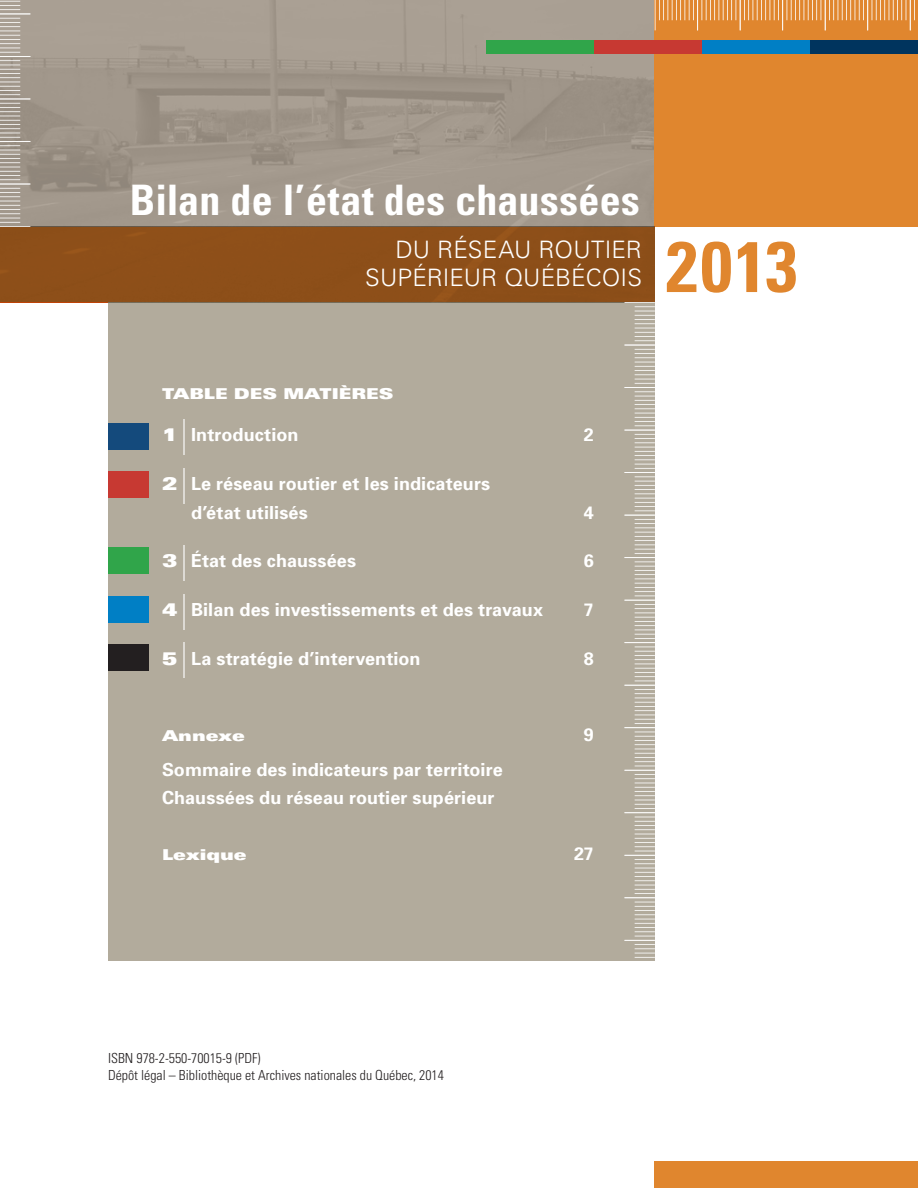
<style>
.page{position:relative;width:918px;height:1188px;background:#fff}
.page>*{position:absolute;margin:0;border:0;box-sizing:border-box;transform-origin:0 0}
.t1{font:700 condensed 71.4px "Univers";color:#e0862e}
.t2{font:700 condensed 42px "Univers";letter-spacing:.005em;color:#fff}
.t3{font:300 24px/28.5px "Univers";letter-spacing:.005em;color:#fff;text-align:right}
.t4{font:700 18px/28.5px "Univers";letter-spacing:.005em;color:#fff}
.t5{font:900 expanded 15px "Univers";color:#fff}
._01_Courant{font:300 condensed 13.8px "Univers";color:#231f20}
.s1{font-weight:900;font-stretch:expanded}
.s2{font-weight:300;font-size:36px}
</style>
<div class="page">
<div style="left:108px;top:302px;width:547px;height:659px;background:#b2ab9c"></div>
<img style="left:0;top:0;width:655px;height:227px">
<div style="left:655px;top:0;width:263px;height:227px;background:#e0862e"></div>
<div style="left:0;top:227px;width:655px;height:75px;background:#8d4f19"></div>
<div style="left:655px;top:1161px;width:263px;height:27px;background:#e0862e"></div>
<div style="left:486px;top:40px;width:108px;height:14px;background:#30a54a"></div>
<div style="left:594px;top:40px;width:108px;height:14px;background:#c73932"></div>
<div style="left:702px;top:40px;width:108px;height:14px;background:#007fc5"></div>
<div style="left:810px;top:40px;width:108px;height:14px;background:#00345e"></div>
<div style="left:108px;top:423px;width:40px;height:26px;background:#144a7c"></div>
<div style="left:108px;top:471px;width:40px;height:27px;background:#c73932"></div>
<div style="left:108px;top:548px;width:40px;height:26px;background:#30a54a"></div>
<div style="left:108px;top:596px;width:40px;height:27px;background:#007fc5"></div>
<div style="left:108px;top:645px;width:40px;height:26px;background:#231f20"></div>
<hr style="left:625px;top:302px;width:30px;height:1px;background:#fff">
<svg style="left:635px;top:306px;width:20px;height:35px"></svg>
<hr style="left:625px;top:345px;width:30px;height:1px;background:#fff">
<svg style="left:635px;top:349px;width:20px;height:35px"></svg>
<hr style="left:625px;top:387px;width:30px;height:1px;background:#fff">
<svg style="left:635px;top:391px;width:20px;height:35px"></svg>
<hr style="left:625px;top:430px;width:30px;height:1px;background:#fff">
<svg style="left:635px;top:434px;width:20px;height:35px"></svg>
<hr style="left:625px;top:472px;width:30px;height:1px;background:#fff">
<svg style="left:635px;top:476px;width:20px;height:35px"></svg>
<hr style="left:625px;top:515px;width:30px;height:1px;background:#fff">
<svg style="left:635px;top:519px;width:20px;height:35px"></svg>
<hr style="left:625px;top:557px;width:30px;height:1px;background:#fff">
<svg style="left:635px;top:561px;width:20px;height:35px"></svg>
<hr style="left:625px;top:600px;width:30px;height:1px;background:#fff">
<svg style="left:635px;top:604px;width:20px;height:35px"></svg>
<hr style="left:625px;top:642px;width:30px;height:1px;background:#fff">
<svg style="left:635px;top:646px;width:20px;height:35px"></svg>
<hr style="left:625px;top:685px;width:30px;height:1px;background:#fff">
<svg style="left:635px;top:689px;width:20px;height:35px"></svg>
<hr style="left:625px;top:727px;width:30px;height:1px;background:#fff">
<svg style="left:635px;top:732px;width:20px;height:35px"></svg>
<hr style="left:625px;top:770px;width:30px;height:1px;background:#fff">
<svg style="left:635px;top:774px;width:20px;height:35px"></svg>
<hr style="left:625px;top:812px;width:30px;height:1px;background:#fff">
<svg style="left:635px;top:817px;width:20px;height:35px"></svg>
<hr style="left:625px;top:855px;width:30px;height:1px;background:#fff">
<svg style="left:635px;top:859px;width:20px;height:35px"></svg>
<hr style="left:625px;top:897px;width:30px;height:1px;background:#fff">
<svg style="left:635px;top:902px;width:20px;height:35px"></svg>
<hr style="left:625px;top:940px;width:30px;height:1px;background:#fff">
<svg style="left:635px;top:944px;width:20px;height:14px"></svg>
<hr style="left:655px;top:0;width:1px;height:30px;background:#fff">
<svg style="left:659px;top:0;width:35px;height:20px"></svg>
<hr style="left:697px;top:0;width:1px;height:30px;background:#fff">
<svg style="left:701px;top:0;width:35px;height:20px"></svg>
<hr style="left:740px;top:0;width:1px;height:30px;background:#fff">
<svg style="left:744px;top:0;width:35px;height:20px"></svg>
<hr style="left:782px;top:0;width:1px;height:30px;background:#fff">
<svg style="left:786px;top:0;width:35px;height:20px"></svg>
<hr style="left:825px;top:0;width:1px;height:30px;background:#fff">
<svg style="left:829px;top:0;width:35px;height:20px"></svg>
<hr style="left:867px;top:0;width:1px;height:30px;background:#fff">
<svg style="left:872px;top:0;width:35px;height:20px"></svg>
<hr style="left:910px;top:0;width:1px;height:30px;background:#fff">
<svg style="left:914px;top:0;width:1px;height:20px"></svg>
<hr style="left:0;top:226px;width:30px;height:1px;background:#fff">
<svg style="left:0;top:188px;width:20px;height:35px"></svg>
<hr style="left:0;top:184px;width:30px;height:1px;background:#fff">
<svg style="left:0;top:145px;width:20px;height:35px"></svg>
<hr style="left:0;top:141px;width:30px;height:1px;background:#fff">
<svg style="left:0;top:103px;width:20px;height:35px"></svg>
<hr style="left:0;top:99px;width:30px;height:1px;background:#fff">
<svg style="left:0;top:60px;width:20px;height:35px"></svg>
<hr style="left:0;top:56px;width:30px;height:1px;background:#fff">
<svg style="left:0;top:18px;width:20px;height:35px"></svg>
<hr style="left:0;top:13px;width:30px;height:1px;background:#fff">
<svg style="left:0;top:1px;width:20px;height:9px"></svg>
<p class="t2" style="left:130px;top:174px;width:512px">Bilan de l’état des chaussées</p>
<p class="t3" style="left:365px;top:235px;width:278px">DU RÉSEAU ROUTIER<br>SUPÉRIEUR QUÉBÉCOIS</p>
<p class="t1" style="left:666px;top:223px;width:133px">2013</p>
<p class="t5" style="left:162px;top:385px;width:233px">TABLE DES MATIÈRES</p>
<p class="t4" style="left:162px;top:421px;width:138px"><span class="s1">1</span> <span class="s2">|</span> Introduction</p>
<p class="t4" style="left:584px;top:421px;width:12px">2</p>
<p class="t4" style="left:191px;top:469px;width:301px;text-indent:-29px"><span class="s1">2</span> <span class="s2">|</span> Le réseau routier et les indicateurs d’état utilisés</p>
<p class="t4" style="left:584px;top:498px;width:12px">4</p>
<p class="t4" style="left:162px;top:547px;width:196px"><span class="s1">3</span> <span class="s2">|</span> État des chaussées</p>
<p class="t4" style="left:584px;top:547px;width:12px">6</p>
<p class="t4" style="left:162px;top:595px;width:383px"><span class="s1">4</span> <span class="s2">|</span> Bilan des investissements et des travaux</p>
<p class="t4" style="left:584px;top:595px;width:12px">7</p>
<p class="t4" style="left:162px;top:644px;width:260px"><span class="s1">5</span> <span class="s2">|</span> La stratégie d’intervention</p>
<p class="t4" style="left:584px;top:644px;width:12px">8</p>
<p class="t5" style="left:162px;top:726px;width:84px">Annexe</p>
<p class="t4" style="left:584px;top:720px;width:12px">9</p>
<p class="t4" style="left:162px;top:755px;width:342px">Sommaire des indicateurs par territoire<br>Chaussées du réseau routier supérieur</p>
<p class="t5" style="left:162px;top:846px;width:86px">Lexique</p>
<p class="t4" style="left:574px;top:839px;width:21px">27</p>
<p class="_01_Courant" style="left:108px;top:1050px;width:154px">ISBN 978-2-550-70015-9 (PDF)</p>
<p class="_01_Courant" style="left:108px;top:1067px;width:337px">Dépôt légal – Bibliothèque et Archives nationales du Québec, 2014</p>
</div>
